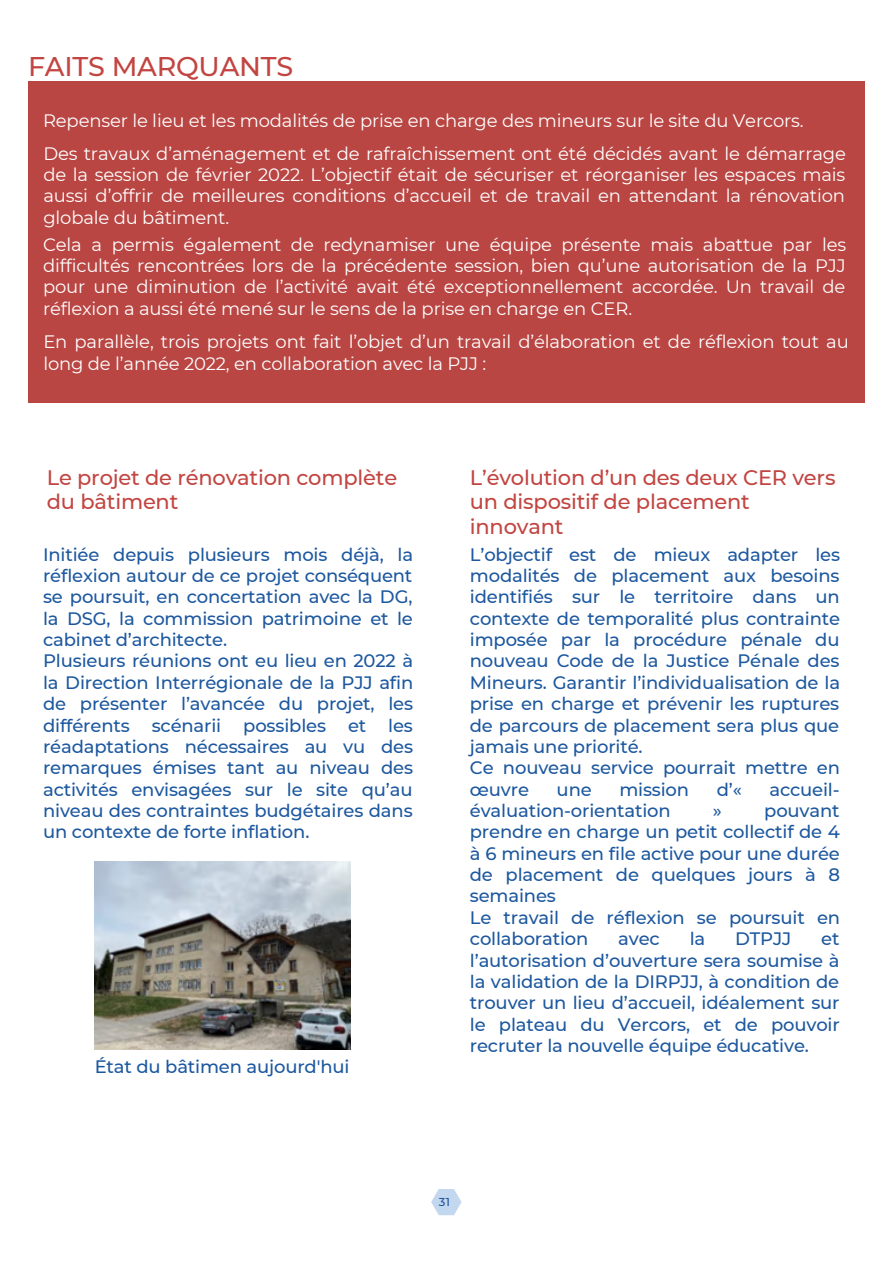
<style>
.page{position:relative;width:893px;height:1264px;background:#fff}
.page>*{position:absolute;margin:0;border:0;box-sizing:border-box;transform-origin:0 0}
.t1{font:500 27px "Montserrat";letter-spacing:-.01em;color:#c24541}
.t2{font:500 21px/24.8px "Montserrat";letter-spacing:-.01em;color:#c24541}
.t3{font:500 18px/21.3px "Montserrat";letter-spacing:-.01em;color:#1d589f;text-align:justify}
.t4{font:18px/21.3px "Montserrat";letter-spacing:-.01em;color:#fff;text-align:justify}
.t5{font:500 11.4px "Montserrat";color:#1c5099}
</style>
<div class="page">
<div style="left:28px;top:81px;width:836px;height:321px;background:#b94643"></div>
<img style="left:95px;top:862px;width:255px;height:187px">
<svg style="left:431px;top:1189px;width:30px;height:26px"></svg>
<p class="t1" style="left:28px;top:50px;width:267px">FAITS MARQUANTS</p>
<p class="t4" style="left:43px;top:110px;width:762px">Repenser le lieu et les modalités de prise en charge des mineurs sur le site du Vercors.</p>
<p class="t4" style="left:43px;top:142px;width:804px">Des travaux d’aménagement et de rafraîchissement ont été décidés avant le démarrage de la session de février 2022. L’objectif était de sécuriser et réorganiser les espaces mais aussi d’offrir de meilleures conditions d’accueil et de travail en attendant la rénovation globale du bâtiment.</p>
<p class="t4" style="left:43px;top:234px;width:804px">Cela a permis également de redynamiser une équipe présente mais abattue par les difficultés rencontrées lors de la précédente session, bien qu’une autorisation de la PJJ pour une diminution de l’activité avait été exceptionnellement accordée. Un travail de réflexion a aussi été mené sur le sens de la prise en charge en CER.</p>
<p class="t4" style="left:43px;top:331px;width:807px">En parallèle, trois projets ont fait l’objet d’un travail d’élaboration et de réflexion tout au long de l’année 2022, en collaboration avec la PJJ :</p>
<p class="t2" style="left:47px;top:465px;width:352px">Le projet de rénovation complète du bâtiment</p>
<p class="t3" style="left:43px;top:543px;width:371px">Initiée depuis plusieurs mois déjà, la réflexion autour de ce projet conséquent se poursuit, en concertation avec la DG, la DSG, la commission patrimoine et le cabinet d’architecte.</p>
<p class="t3" style="left:43px;top:650px;width:371px">Plusieurs réunions ont eu lieu en 2022 à la Direction Interrégionale de la PJJ afin de présenter l’avancée du projet, les différents scénarii possibles et les réadaptations nécessaires au vu des remarques émises tant au niveau des activités envisagées sur le site qu’au niveau des contraintes budgétaires dans un contexte de forte inflation.</p>
<p class="t3" style="left:95px;top:1056px;width:256px">État du bâtimen aujourd'hui</p>
<p class="t2" style="left:470px;top:465px;width:367px">L’évolution d’un des deux CER vers un dispositif de placement innovant</p>
<p class="t3" style="left:470px;top:543px;width:372px">L’objectif est de mieux adapter les modalités de placement aux besoins identifiés sur le territoire dans un contexte de temporalité plus contrainte imposée par la procédure pénale du nouveau Code de la Justice Pénale des Mineurs. Garantir l’individualisation de la prise en charge et prévenir les ruptures de parcours de placement sera plus que jamais une priorité.</p>
<p class="t3" style="left:470px;top:757px;width:371px">Ce nouveau service pourrait mettre en œuvre</p>
<p class="t3" style="left:556px;top:778px;width:37px">une</p>
<p class="t3" style="left:619px;top:778px;width:71px">mission</p>
<p class="t3" style="left:716px;top:778px;width:27px">d’«</p>
<p class="t3" style="left:769px;top:778px;width:72px">accueil-</p>
<p class="t3" style="left:470px;top:799px;width:202px">évaluation-orientation</p>
<p class="t3" style="left:470px;top:799px;width:371px;text-indent:243px">» pouvant prendre en charge un petit collectif de 4 à 6 mineurs en file active pour une durée de placement de quelques jours à 8 semaines</p>
<p class="t3" style="left:470px;top:906px;width:372px">Le travail de réflexion se poursuit en collaboration</p>
<p class="t3" style="left:618px;top:928px;width:43px">avec</p>
<p class="t3" style="left:689px;top:928px;width:17px">la</p>
<p class="t3" style="left:735px;top:928px;width:58px">DTPJJ</p>
<p class="t3" style="left:470px;top:928px;width:371px;text-indent:351px">et l’autorisation d’ouverture sera soumise à la validation de la DIRPJJ, à condition de trouver un lieu d’accueil, idéalement sur le plateau du Vercors, et de pouvoir recruter la nouvelle équipe éducative.</p>
<p class="t5" style="left:439px;top:1194px;width:13px">31</p>
</div>
